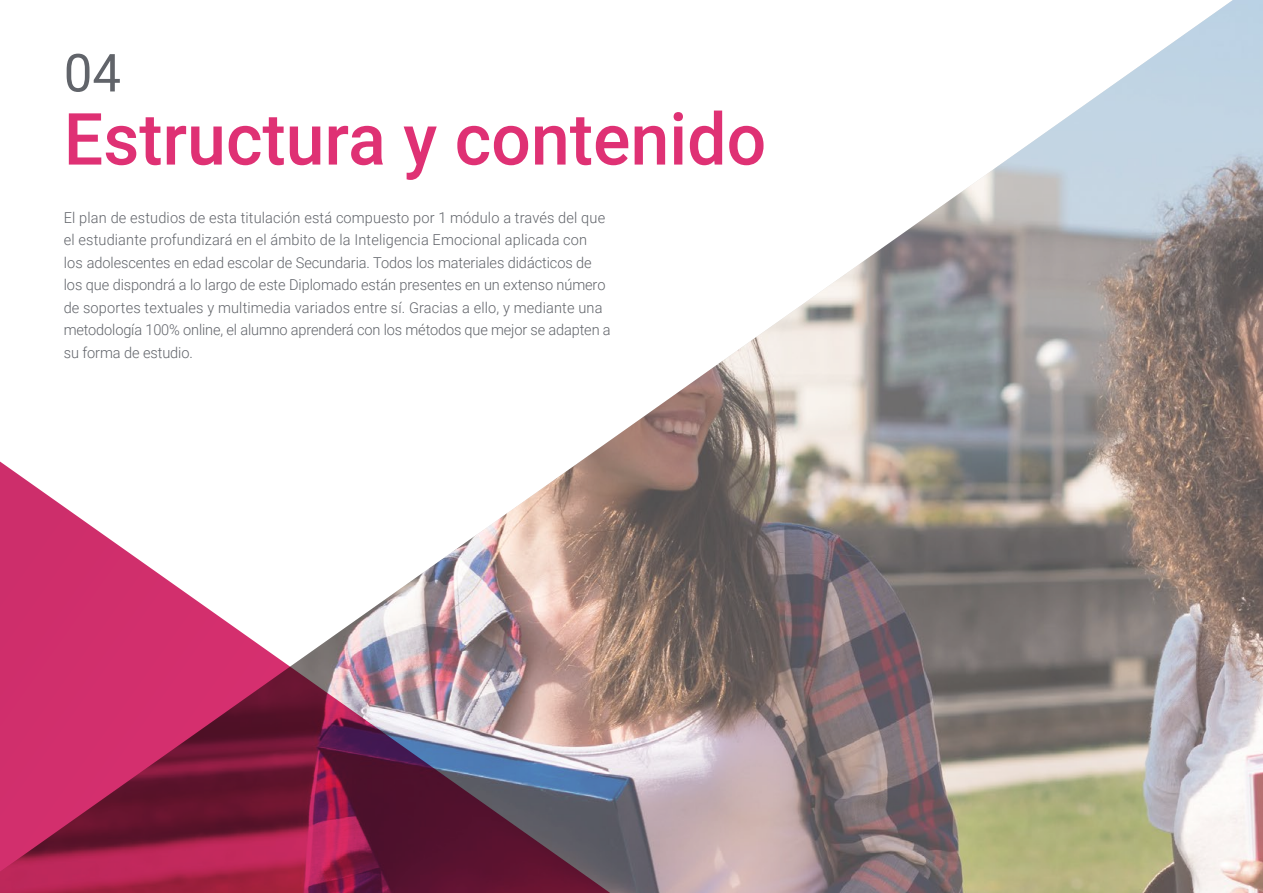
<style>
.page{position:relative;width:1263px;height:893px;background:#fff}
.page>*{position:absolute;margin:0;border:0;box-sizing:border-box;transform-origin:0 0}
.t1{font:500 72px "Roboto";color:#df3174}
.t2{font:52.5px "Roboto";color:#61646a}
.t3{font:300 15px/22.5px "Roboto";letter-spacing:-.005em;color:#61646a}
</style>
<div class="page">
<img style="left:602px;top:0;width:661px;height:893px">
<svg style="left:0;top:446px;width:640px;height:447px"></svg>
<h2 class="t2" style="left:64px;top:36px;width:59px">04</h2>
<h1 class="t1" style="left:64px;top:89px;width:704px">Estructura y contenido</h1>
<p class="t3" style="left:64px;top:206px;width:548px">El plan de estudios de esta titulación está compuesto por 1 módulo a través del que el estudiante profundizará en el ámbito de la Inteligencia Emocional aplicada con<br>los adolescentes en edad escolar de Secundaria. Todos los materiales didácticos de los que dispondrá a lo largo de este Diplomado están presentes en un extenso número de soportes textuales y multimedia variados entre sí. Gracias a ello, y mediante una metodología 100% online, el alumno aprenderá con los métodos que mejor se adapten a su forma de estudio.</p>
</div>
